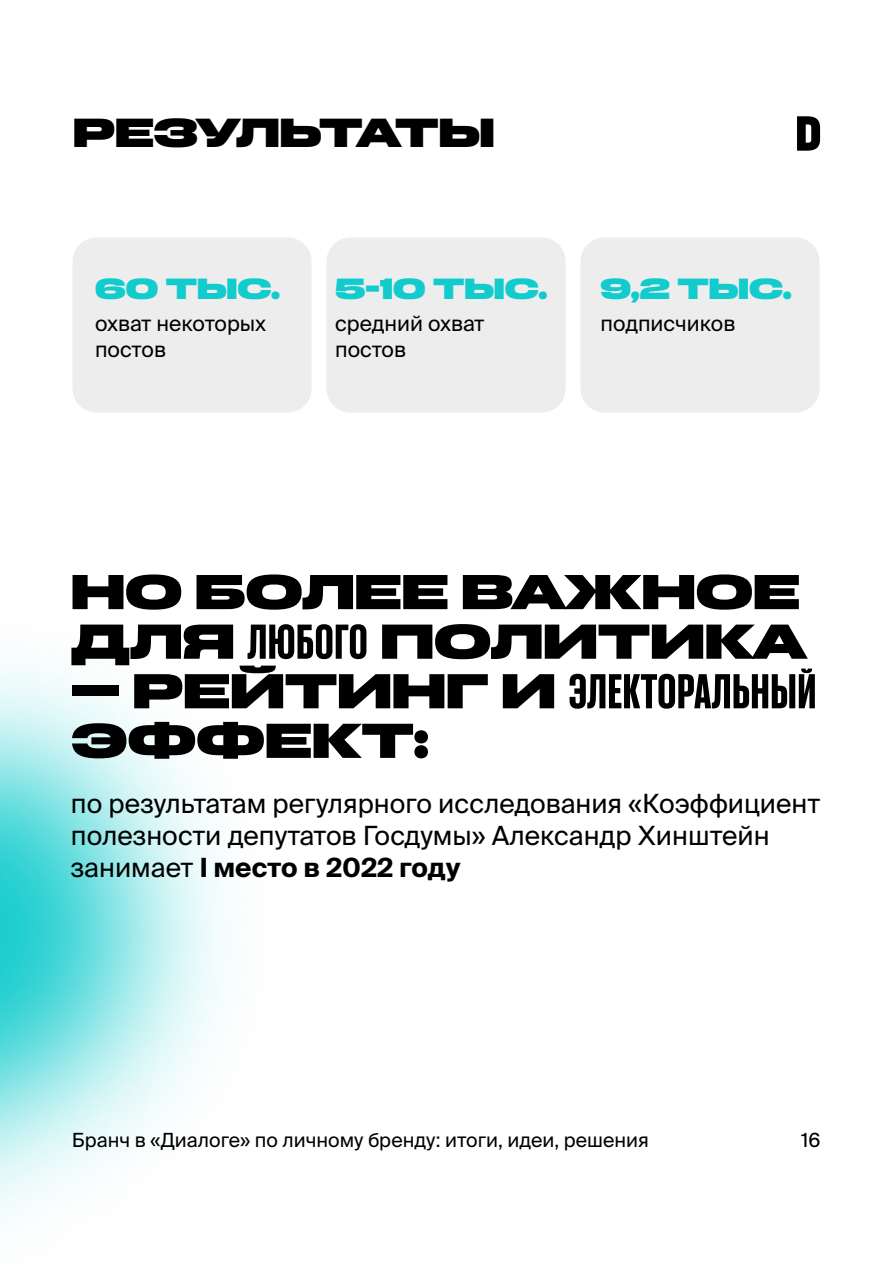
<style>
.page{position:relative;width:893px;height:1263px;background:#fff}
.page>*{position:absolute;margin:0;border:0;box-sizing:border-box;transform-origin:0 0}
.t1{font:900 50.25px/49.7px "Co Fo Kak";color:#000}
.t2{font:900 41.7px "Co Fo Kak";letter-spacing:-.065em;color:#000}
.t3{font:900 30px "Co Fo Kak";color:#12cbcd}
.t4{font:26.4px/31.8px "Suisse Intl";color:#000}
.t5{font:21.15px/25.3px "Suisse Intl";color:#000}
.t6{font:19.5px "Suisse Intl";color:#000}
.s1{font-weight:500}
.s2{font-weight:700}
</style>
<div class="page">
<img style="left:0;top:255px;width:346px;height:965px">
<div style="left:73px;top:237px;width:239px;height:175px;background:#ededed;border-radius:24px"></div>
<div style="left:327px;top:237px;width:239px;height:175px;background:#ededed;border-radius:24px"></div>
<div style="left:580px;top:237px;width:239px;height:175px;background:#ededed;border-radius:24px"></div>
<svg style="left:797px;top:116px;width:23px;height:35px"></svg>
<h2 class="t2" style="left:73px;top:109px;width:423px">РЕЗУЛЬТАТЫ</h2>
<p class="t3" style="left:95px;top:272px;width:186px">60 ТЫС.</p>
<p class="t5" style="left:95px;top:311px;width:173px">охват некоторых постов</p>
<p class="t3" style="left:335px;top:272px;width:214px">5-10 ТЫС.</p>
<p class="t5" style="left:335px;top:311px;width:151px">средний охват постов</p>
<p class="t3" style="left:601px;top:272px;width:193px">9,2 ТЫС.</p>
<p class="t5" style="left:601px;top:311px;width:136px">подписчиков</p>
<h1 class="t1" style="left:71px;top:567px;width:738px">НО БОЛЕЕ ВАЖНОЕ<br>ДЛЯ <span class="s1">ЛЮБОГО</span> ПОЛИТИКА</h1>
<h1 class="t1" style="left:71px;top:667px;width:747px">— РЕЙТИНГ И <span class="s1">ЭЛЕКТОРАЛЬНЫЙ<br></span>ЭФФЕКТ:</h1>
<p class="t4" style="left:71px;top:788px;width:751px">по результатам регулярного исследования «Коэффициент полезности депутатов Госдумы» Александр Хинштейн занимает <span class="s2">I место в 2022 году</span></p>
<p class="t6" style="left:72px;top:1129px;width:578px">Бранч в «Диалоге» по личному бренду: итоги, идеи, решения</p>
<p class="t6" style="left:801px;top:1129px;width:21px">16</p>
</div>
